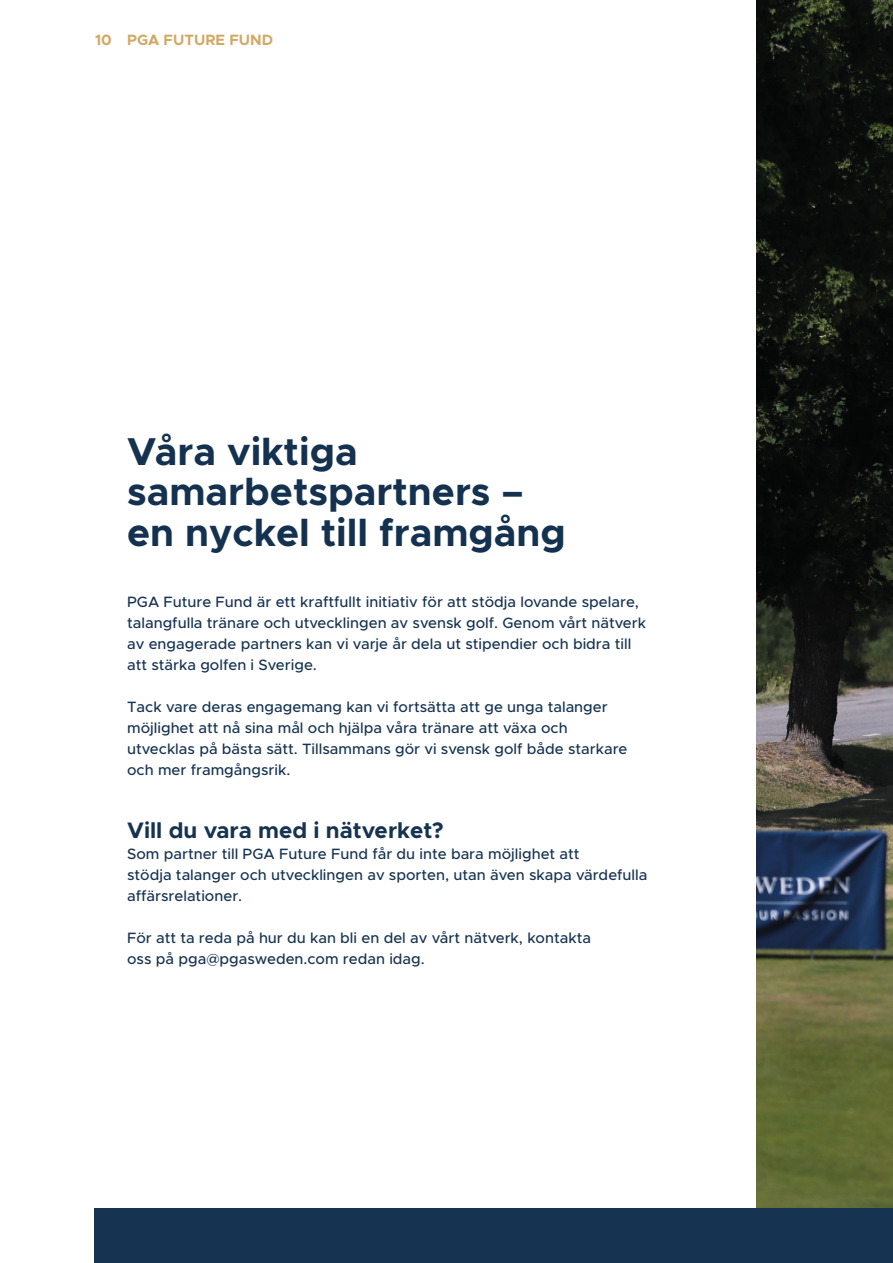
<style>
.page{position:relative;width:893px;height:1263px;background:#fff}
.page>*{position:absolute;margin:0;border:0;box-sizing:border-box;transform-origin:0 0}
.t1{font:700 39px "Metropolis";color:#143250}
.t2{font:700 22.5px "Metropolis";color:#163351}
.t3{font:500 15px/21px "Metropolis";color:#163351}
.t4{font:700 15px "Metropolis";color:#d2a865}
</style>
<div class="page">
<img style="left:757px;top:0;width:136px;height:1209px">
<div style="left:94px;top:1209px;width:798px;height:54px;background:#163351"></div>
<hr style="left:892px;top:1209px;width:1px;height:54px;background:#163351">
<p class="t4" style="left:95px;top:30px;width:18px">10</p>
<p class="t4" style="left:127px;top:30px;width:148px">PGA FUTURE FUND</p>
<p class="t1" style="left:127px;top:427px;width:232px">Våra viktiga</p>
<p class="t1" style="left:127px;top:467px;width:398px">samarbetspartners –</p>
<p class="t1" style="left:127px;top:508px;width:440px">en nyckel till framgång</p>
<p class="t3" style="left:127px;top:591px;width:520px">PGA Future Fund är ett kraftfullt initiativ för att stödja lovande spelare, talangfulla tränare och utvecklingen av svensk golf. Genom vårt nätverk av engagerade partners kan vi varje år dela ut stipendier och bidra till</p>
<p class="t3" style="left:127px;top:654px;width:191px">att stärka golfen i Sverige.</p>
<p class="t3" style="left:127px;top:696px;width:482px">Tack vare deras engagemang kan vi fortsätta att ge unga talanger</p>
<p class="t3" style="left:127px;top:717px;width:442px">möjlighet att nå sina mål och hjälpa våra tränare att växa och</p>
<p class="t3" style="left:127px;top:738px;width:502px">utvecklas på bästa sätt. Tillsammans gör vi svensk golf både starkare</p>
<p class="t3" style="left:127px;top:759px;width:165px">och mer framgångsrik.</p>
<p class="t2" style="left:127px;top:816px;width:318px">Vill du vara med i nätverket?</p>
<p class="t3" style="left:127px;top:843px;width:454px">Som partner till PGA Future Fund får du inte bara möjlighet att</p>
<p class="t3" style="left:127px;top:864px;width:522px">stödja talanger och utvecklingen av sporten, utan även skapa värdefulla</p>
<p class="t3" style="left:127px;top:885px;width:117px">affärsrelationer.</p>
<p class="t3" style="left:127px;top:927px;width:465px">För att ta reda på hur du kan bli en del av vårt nätverk, kontakta</p>
<p class="t3" style="left:127px;top:948px;width:299px">oss på pga@pgasweden.com redan idag.</p>
</div>
